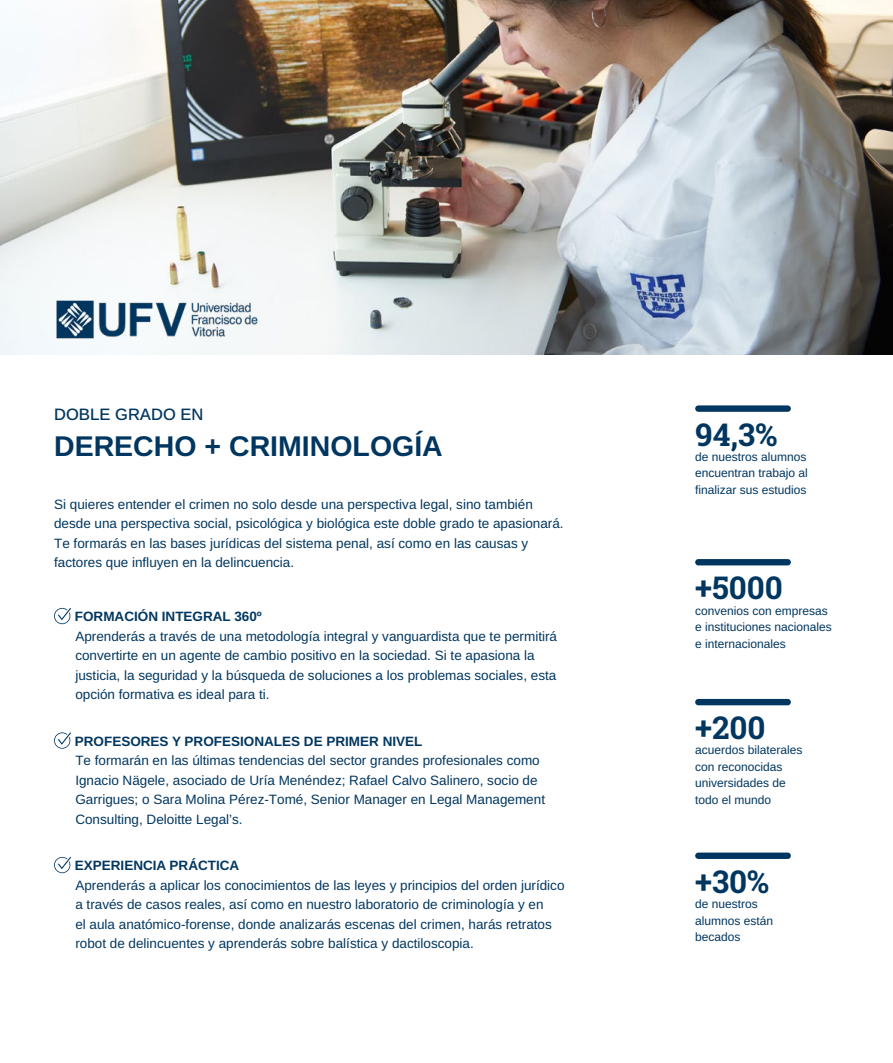
<style>
.page{position:relative;width:893px;height:1063px;background:#fff}
.page>*{position:absolute;margin:0;border:0;box-sizing:border-box;transform-origin:0 0}
.t1{font:31.5px "Roboto Slab";color:#00365f}
.t2{font:700 28.5px "Arimo";color:#00365f}
.t3{font:500 16.5px "Arimo";color:#00365f}
.t4{font:13.5px/19.5px "Arimo";color:#00365f}
.t5{font:700 13.5px "Arimo";color:#00365f}
.t6{font:12px/16.5px "Arimo";color:#00365f}
</style>
<div class="page">
<svg style="left:54px;top:608px;width:17px;height:16px"></svg>
<svg style="left:54px;top:732px;width:17px;height:17px"></svg>
<svg style="left:54px;top:857px;width:17px;height:16px"></svg>
<img style="left:0;top:0;width:893px;height:354px">
<img style="left:51px;top:294px;width:215px;height:45px">
<div style="left:695px;top:559px;width:96px;height:6px;background:#00365f;border-radius:3px"></div>
<div style="left:695px;top:699px;width:96px;height:6px;background:#00365f;border-radius:3px"></div>
<div style="left:695px;top:853px;width:96px;height:6px;background:#00365f;border-radius:3px"></div>
<div style="left:695px;top:405px;width:96px;height:7px;background:#00365f;border-radius:3px"></div>
<p class="t3" style="left:54px;top:403px;width:151px">DOBLE GRADO EN</p>
<h2 class="t2" style="left:54px;top:427px;width:390px">DERECHO + CRIMINOLOGÍA</h2>
<p class="t4" style="left:54px;top:495px;width:511px">Si quieres entender el crimen no solo desde una perspectiva legal, sino también desde una perspectiva social, psicológica y biológica este doble grado te apasionará.<br>Te formarás en las bases jurídicas del sistema penal, así como en las causas y factores que influyen en la delincuencia.</p>
<p class="t5" style="left:75px;top:607px;width:188px">FORMACIÓN INTEGRAL 360º</p>
<p class="t4" style="left:75px;top:627px;width:483px">Aprenderás a través de una metodología integral y vanguardista que te permitirá convertirte en un agente de cambio positivo en la sociedad. Si te apasiona la justicia, la seguridad y la búsqueda de soluciones a los problemas sociales, esta opción formativa es ideal para ti.</p>
<p class="t5" style="left:75px;top:732px;width:349px">PROFESORES Y PROFESIONALES DE PRIMER NIVEL</p>
<p class="t4" style="left:75px;top:751px;width:471px">Te formarán en las últimas tendencias del sector grandes profesionales como Ignacio Nägele, asociado de Uría Menéndez; Rafael Calvo Salinero, socio de Garrigues; o Sara Molina Pérez-Tomé, Senior Manager en Legal Management Consulting, Deloitte Legal’s.</p>
<p class="t5" style="left:75px;top:856px;width:166px">EXPERIENCIA PRÁCTICA</p>
<p class="t4" style="left:75px;top:876px;width:491px">Aprenderás a aplicar los conocimientos de las leyes y principios del orden jurídico a través de casos reales, así como en nuestro laboratorio de criminología y en<br>el aula anatómico-forense, donde analizarás escenas del crimen, harás retratos robot de delincuentes y aprenderás sobre balística y dactiloscopia.</p>
<h1 class="t1" style="left:695px;top:413px;width:84px">94,3%</h1>
<p class="t6" style="left:695px;top:449px;width:114px;text-align:justify">de nuestros alumnos encuentran trabajo al finalizar sus estudios</p>
<h1 class="t1" style="left:695px;top:566px;width:89px">+5000</h1>
<p class="t6" style="left:695px;top:602px;width:138px">convenios con empresas e instituciones nacionales e internacionales</p>
<h1 class="t1" style="left:695px;top:706px;width:72px">+200</h1>
<p class="t6" style="left:695px;top:742px;width:109px">acuerdos bilaterales con reconocidas universidades de todo el mundo</p>
<h1 class="t1" style="left:695px;top:860px;width:75px">+30%</h1>
<p class="t6" style="left:695px;top:896px;width:80px">de nuestros alumnos están becados</p>
</div>
